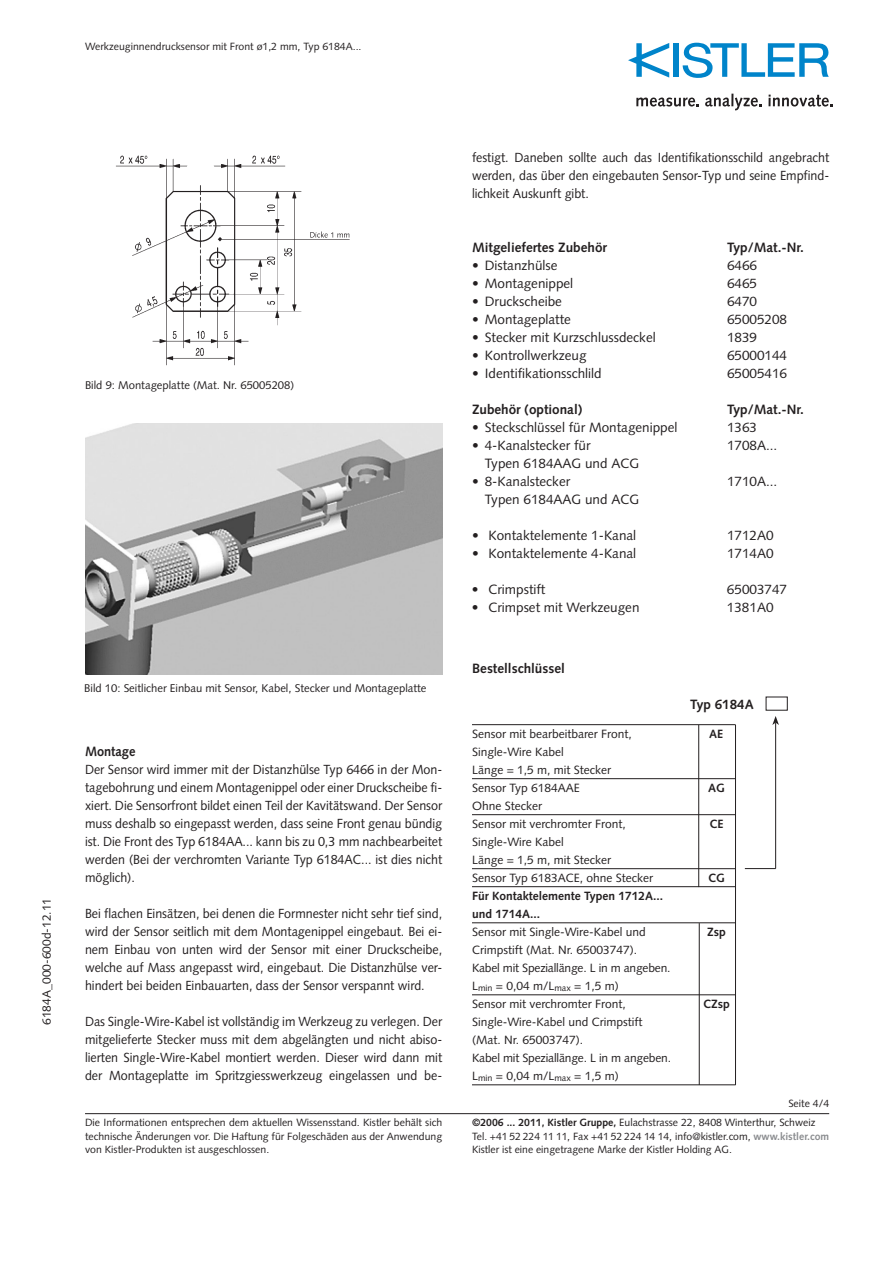
<style>
.page{position:relative;width:893px;height:1263px;background:#fff}
.page>*{position:absolute;margin:0;border:0;box-sizing:border-box;transform-origin:0 0}
.t1{font:13.5px "Syntax LT Std";color:#231f20}
.t2{font:700 13.5px "Syntax LT Std";color:#231f20}
.t3{font:700 13.5px "Syntax LT Std";color:#231f20;scale:.95 1}
.t4{font:13.2px/18px "Syntax LT Std";letter-spacing:-.005em;color:#231f20;text-align:justify;scale:.95 1}
.t5{font:12px/18px "Syntax LT Std";color:#231f20}
.t6{font:700 12px/18px "Syntax LT Std";color:#231f20}
.t7{font:11.25px "Syntax LT Std";color:#231f20}
.t8{font:10.5px/13.5px "Syntax LT Std";color:#231f20}
.s1{font-weight:700}
.s2{font-weight:700;color:#8a8c8f}
</style>
<div class="page">
<hr style="left:85px;top:1113px;width:744px;height:1px;background:#231f20">
<div style="left:673px;top:43px;width:6px;height:34px;background:#0084ca"></div>
<svg style="left:683px;top:43px;width:146px;height:35px"></svg>
<svg style="left:628px;top:43px;width:41px;height:35px"></svg>
<svg style="left:636px;top:98px;width:63px;height:9px"></svg>
<svg style="left:705px;top:94px;width:57px;height:16px"></svg>
<svg style="left:768px;top:95px;width:65px;height:12px"></svg>
<hr style="left:472px;top:724px;width:264px;height:1px;background:#231f20">
<hr style="left:472px;top:778px;width:264px;height:1px;background:#231f20">
<hr style="left:472px;top:814px;width:264px;height:1px;background:#231f20">
<hr style="left:472px;top:868px;width:264px;height:1px;background:#231f20">
<hr style="left:472px;top:886px;width:264px;height:1px;background:#231f20">
<hr style="left:472px;top:922px;width:264px;height:1px;background:#231f20">
<hr style="left:472px;top:994px;width:264px;height:1px;background:#231f20">
<hr style="left:472px;top:1084px;width:264px;height:1px;background:#231f20">
<hr style="left:698px;top:725px;width:1px;height:162px;background:#231f20">
<hr style="left:735px;top:725px;width:1px;height:360px;background:#231f20">
<hr style="left:775px;top:723px;width:1px;height:145px;background:#231f20">
<svg style="left:772px;top:716px;width:7px;height:9px"></svg>
<hr style="left:745px;top:868px;width:31px;height:1px;background:#231f20">
<img style="left:85px;top:424px;width:357px;height:250px">
<img style="left:116px;top:155px;width:234px;height:211px">
<hr style="left:699px;top:923px;width:1px;height:162px;background:#231f20">
<p class="t8" style="left:85px;top:40px;width:278px">Werkzeuginnendrucksensor mit Front ø1,2 mm, Typ 6184A...</p>
<p class="t5" style="left:38px;top:1025px;width:128px;rotate:-90deg">6184A_000-600d-12.11</p>
<p class="t7" style="left:85px;top:378px;width:211px">Bild 9: Montageplatte (Mat. Nr. 65005208)</p>
<p class="t7" style="left:84px;top:681px;width:344px">Bild 10: Seitlicher Einbau mit Sensor, Kabel, Stecker und Montageplatte</p>
<p class="t3" style="left:85px;top:744px;width:55px">Montage</p>
<p class="t4" style="left:85px;top:760px;width:377px">Der Sensor wird immer mit der Distanzhülse Typ 6466 in der Mon&shy;tagebohrung und einem Montagenippel oder einer Druckscheibe fi&shy;xiert. Die Sensorfront bildet einen Teil der Kavitätswand. Der Sensor muss deshalb so eingepasst werden, dass seine Front genau bündig ist. Die Front des Typ 6184AA... kann bis zu 0,3 mm nachbearbeitet werden (Bei der verchromten Variante Typ 6184AC... ist dies nicht möglich).</p>
<p class="t4" style="left:85px;top:905px;width:378px">Bei flachen Einsätzen, bei denen die Formnester nicht sehr tief sind, wird der Sensor seitlich mit dem Montagenippel eingebaut. Bei ei&shy;nem Einbau von unten wird der Sensor mit einer Druckscheibe, welche auf Mass angepasst wird, eingebaut. Die Distanzhülse ver&shy;hindert bei beiden Einbauarten, dass der Sensor verspannt wird.</p>
<p class="t4" style="left:85px;top:1013px;width:377px">Das Single-Wire-Kabel ist vollständig im Werkzeug zu verlegen. Der mitgelieferte Stecker muss mit dem abgelängten und nicht abiso&shy;lierten Single-Wire-Kabel montiert werden. Dieser wird dann mit der Montageplatte im Spritzgiesswerkzeug eingelassen und be-</p>
<p class="t8" style="left:85px;top:1116px;width:359px;text-align:justify">Die Informationen entsprechen dem aktuellen Wissensstand. Kistler behält sich technische Änderungen vor. Die Haftung für Folgeschäden aus der Anwendung von Kistler-Produkten ist ausgeschlossen.</p>
<p class="t4" style="left:472px;top:148px;width:377px">festigt. Daneben sollte auch das Identifikationsschild angebracht werden, das über den eingebauten Sensor-Typ und seine Empfind&shy;lichkeit Auskunft gibt.</p>
<p class="t2" style="left:472px;top:240px;width:136px">Mitgeliefertes Zubehör</p>
<p class="t2" style="left:727px;top:240px;width:79px">Typ/Mat.-Nr.</p>
<p class="t1" style="left:472px;top:257px;width:87px">• Distanzhülse</p>
<p class="t1" style="left:727px;top:257px;width:32px">6466</p>
<p class="t1" style="left:472px;top:275px;width:103px">• Montagenippel</p>
<p class="t1" style="left:727px;top:275px;width:32px">6465</p>
<p class="t1" style="left:472px;top:293px;width:92px">• Druckscheibe</p>
<p class="t1" style="left:727px;top:293px;width:32px">6470</p>
<p class="t1" style="left:472px;top:311px;width:101px">• Montageplatte</p>
<p class="t1" style="left:727px;top:311px;width:62px">65005208</p>
<p class="t1" style="left:472px;top:329px;width:185px">• Stecker mit Kurzschlussdeckel</p>
<p class="t1" style="left:727px;top:329px;width:32px">1839</p>
<p class="t1" style="left:472px;top:347px;width:116px">• Kontrollwerkzeug</p>
<p class="t1" style="left:727px;top:347px;width:62px">65000144</p>
<p class="t1" style="left:472px;top:365px;width:131px">• Identifikationsschlild</p>
<p class="t1" style="left:727px;top:365px;width:62px">65005416</p>
<p class="t2" style="left:472px;top:402px;width:112px">Zubehör (optional)</p>
<p class="t2" style="left:727px;top:402px;width:79px">Typ/Mat.-Nr.</p>
<p class="t1" style="left:472px;top:419px;width:207px">• Steckschlüssel für Montagenippel</p>
<p class="t1" style="left:727px;top:419px;width:32px">1363</p>
<p class="t1" style="left:472px;top:437px;width:120px">• 4-Kanalstecker für</p>
<p class="t1" style="left:727px;top:437px;width:52px">1708A...</p>
<p class="t1" style="left:485px;top:455px;width:156px">Typen 6184AAG und ACG</p>
<p class="t1" style="left:472px;top:473px;width:100px">• 8-Kanalstecker</p>
<p class="t1" style="left:727px;top:473px;width:52px">1710A...</p>
<p class="t1" style="left:485px;top:491px;width:156px">Typen 6184AAG und ACG</p>
<p class="t1" style="left:472px;top:527px;width:166px"><span class="s1">•</span> Kontaktelemente 1-Kanal</p>
<p class="t1" style="left:727px;top:527px;width:48px">1712A0</p>
<p class="t1" style="left:472px;top:545px;width:166px"><span class="s1">•</span> Kontaktelemente 4-Kanal</p>
<p class="t1" style="left:727px;top:545px;width:48px">1714A0</p>
<p class="t1" style="left:472px;top:581px;width:75px"><span class="s1">•</span> Crimpstift</p>
<p class="t1" style="left:727px;top:581px;width:62px">65003747</p>
<p class="t1" style="left:472px;top:599px;width:169px"><span class="s1">•</span> Crimpset mit Werkzeugen</p>
<p class="t1" style="left:727px;top:599px;width:48px">1381A0</p>
<p class="t2" style="left:472px;top:660px;width:94px">Bestellschlüssel</p>
<p class="t2" style="left:690px;top:696px;width:65px">Typ 6184A</p>
<p class="t5" style="left:472px;top:725px;width:161px">Sensor mit bearbeitbarer Front,</p>
<p class="t6" style="left:709px;top:725px;width:16px">AE</p>
<p class="t5" style="left:472px;top:743px;width:141px">Single-Wire Kabel<br>Länge = 1,5 m, mit Stecker<br>Sensor Typ 6184AAE</p>
<p class="t6" style="left:708px;top:779px;width:18px">AG</p>
<p class="t5" style="left:472px;top:797px;width:155px">Ohne Stecker<br>Sensor mit verchromter Front,</p>
<p class="t5" style="left:472px;top:833px;width:183px">Single-Wire Kabel<br>Länge = 1,5 m, mit Stecker<br>Sensor Typ 6183ACE, ohne Stecker</p>
<p class="t6" style="left:709px;top:815px;width:16px">CE</p>
<p class="t6" style="left:708px;top:869px;width:18px">CG</p>
<p class="t6" style="left:472px;top:887px;width:193px">Für Kontaktelemente Typen 1712A... und 1714A...</p>
<p class="t5" style="left:472px;top:923px;width:175px">Sensor mit Single-Wire-Kabel und</p>
<p class="t6" style="left:707px;top:923px;width:20px">Zsp</p>
<p class="t5" style="left:472px;top:941px;width:200px">Crimpstift (Mat. Nr. 65003747).<br>Kabel mit Speziallänge. L in m angeben.<br>L<sub>min</sub> = 0,04 m/L<sub>max</sub> = 1,5 m)<br>Sensor mit verchromter Front,</p>
<p class="t6" style="left:703px;top:995px;width:28px">CZsp</p>
<p class="t5" style="left:472px;top:1013px;width:201px">Single-Wire-Kabel und Crimpstift (Mat. Nr. 65003747).<br>Kabel mit Speziallänge. L in m angeben.<br>L<sub>min</sub> = 0,04 m/L<sub>max</sub> = 1,5 m)</p>
<p class="t8" style="left:788px;top:1097px;width:42px">Seite 4/4</p>
<p class="t8" style="left:472px;top:1116px;width:359px"><span class="s1">©2006 ... 2011, Kistler Gruppe,</span> Eulachstrasse 22, 8408 Winterthur, Schweiz<br>Tel. +41 52 224 11 11, Fax +41 52 224 14 14, info@kistler.com, <span class="s2">www.kistler.com<br></span>Kistler ist eine eingetragene Marke der Kistler Holding AG.</p>
</div>
